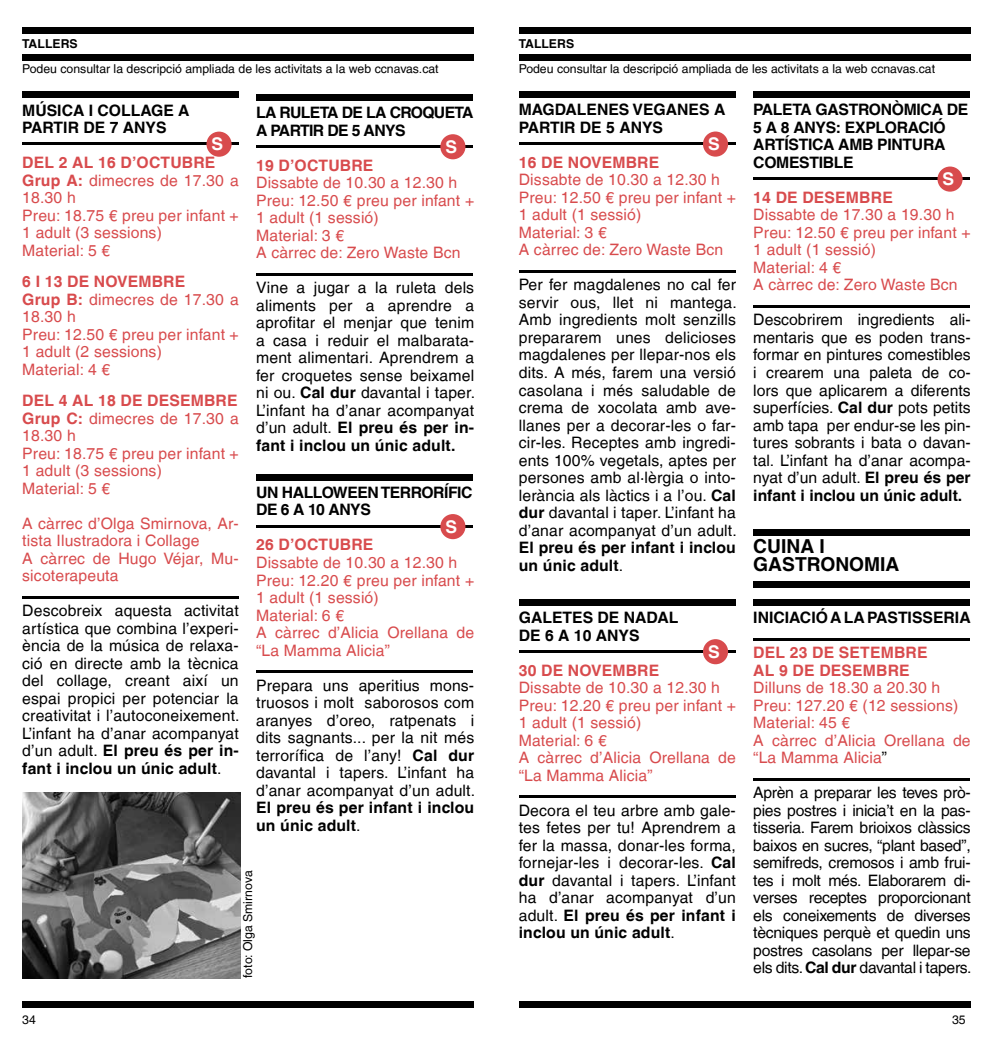
<style>
.page{position:relative;width:993px;height:1042px;background:#fff}
.page>*{position:absolute;margin:0;border:0;box-sizing:border-box;transform-origin:0 0}
.t1{font:700 19.25px/17.5px "Helvetica LT";color:#000}
.t2{font:700 17.5px "Helvetica LT";color:#fff}
.t3{font:15.75px/17.5px "Helvetica LT";letter-spacing:.01em;color:#000;text-align:justify}
.t4{font:15.75px/17.5px "Helvetica LT";letter-spacing:.01em;color:#d84b4d}
.t5{font:700 15.75px/17.5px "Helvetica LT";color:#000}
.t6{font:700 15.75px/17.5px "Helvetica LT";letter-spacing:.01em;color:#d84b4d}
.t7{font:700 15.75px/17.5px "Helvetica LT";letter-spacing:-.02em;color:#000}
.t8{font:700 15.75px/17.5px "Helvetica LT";letter-spacing:-.04em;color:#000}
.t9{font:700 15.75px/17.5px "Helvetica LT";letter-spacing:-.03em;color:#000}
.t10{font:12.25px "Helvetica LT";color:#000}
.t11{font:700 12.25px "Helvetica LT";color:#000}
.s1{font-weight:700}
.s2{font-weight:400}
.s3{color:#000}
</style>
<div class="page">
<div style="left:22px;top:1001px;width:452px;height:7px;background:#000"></div>
<div style="left:518px;top:1001px;width:452px;height:7px;background:#000"></div>
<div style="left:22px;top:92px;width:217px;height:6px;background:#000"></div>
<hr style="left:22px;top:143px;width:217px;height:2px;background:#000">
<div style="left:206px;top:132px;width:25px;height:25px;background:#d84b4d;border-radius:50%"></div>
<hr style="left:22px;top:596px;width:217px;height:2px;background:#000">
<div style="left:256px;top:94px;width:216px;height:7px;background:#000"></div>
<hr style="left:256px;top:145px;width:216px;height:3px;background:#000">
<div style="left:440px;top:134px;width:25px;height:25px;background:#d84b4d;border-radius:50%"></div>
<hr style="left:256px;top:273px;width:216px;height:3px;background:#000">
<div style="left:256px;top:474px;width:216px;height:6px;background:#000"></div>
<hr style="left:256px;top:525px;width:216px;height:3px;background:#000">
<div style="left:440px;top:514px;width:25px;height:25px;background:#d84b4d;border-radius:50%"></div>
<hr style="left:256px;top:670px;width:216px;height:3px;background:#000">
<div style="left:518px;top:92px;width:217px;height:6px;background:#000"></div>
<hr style="left:518px;top:142px;width:217px;height:3px;background:#000">
<div style="left:702px;top:131px;width:25px;height:26px;background:#d84b4d;border-radius:50%"></div>
<hr style="left:518px;top:270px;width:217px;height:3px;background:#000">
<div style="left:518px;top:599px;width:217px;height:6px;background:#000"></div>
<hr style="left:518px;top:650px;width:217px;height:3px;background:#000">
<div style="left:702px;top:639px;width:25px;height:25px;background:#d84b4d;border-radius:50%"></div>
<hr style="left:518px;top:795px;width:217px;height:3px;background:#000">
<div style="left:753px;top:92px;width:216px;height:6px;background:#000"></div>
<hr style="left:753px;top:177px;width:216px;height:3px;background:#000">
<div style="left:937px;top:166px;width:25px;height:26px;background:#d84b4d;border-radius:50%"></div>
<hr style="left:753px;top:305px;width:216px;height:3px;background:#000">
<div style="left:753px;top:529px;width:216px;height:6px;background:#000"></div>
<div style="left:753px;top:582px;width:216px;height:6px;background:#000"></div>
<div style="left:753px;top:599px;width:216px;height:6px;background:#000"></div>
<hr style="left:753px;top:638px;width:216px;height:2px;background:#000">
<hr style="left:753px;top:778px;width:216px;height:2px;background:#000">
<div style="left:22px;top:27px;width:452px;height:6px;background:#000"></div>
<div style="left:22px;top:54px;width:452px;height:6px;background:#000"></div>
<div style="left:518px;top:27px;width:452px;height:6px;background:#000"></div>
<div style="left:518px;top:54px;width:452px;height:6px;background:#000"></div>
<img style="left:22px;top:792px;width:218px;height:187px">
<p class="t11" style="left:22px;top:36px;width:57px">TALLERS</p>
<p class="t11" style="left:518px;top:36px;width:57px">TALLERS</p>
<p class="t10" style="left:22px;top:62px;width:418px">Podeu consultar la descripció ampliada de les activitats a la web ccnavas.cat</p>
<p class="t10" style="left:518px;top:62px;width:418px">Podeu consultar la descripció ampliada de les activitats a la web ccnavas.cat</p>
<p class="t5" style="left:22px;top:101px;width:169px">MÚSICA I COLLAGE A<br>PARTIR DE 7 ANYS</p>
<p class="t2" style="left:211px;top:133px;width:13px">S</p>
<p class="t4" style="left:22px;top:154px;width:218px"><span class="s1">DEL 2 AL 16 D’OCTUBRE<br>Grup A:</span> dimecres de 17.30 a<br>18.30 h<br>Preu: 18.75 € preu per infant +<br>1 adult (3 sessions)<br>Material: 5 €</p>
<p class="t4" style="left:22px;top:273px;width:218px"><span class="s1">6 I 13 DE NOVEMBRE<br>Grup B:</span> dimecres de 17.30 a<br>18.30 h<br>Preu: 12.50 € preu per infant +<br>1 adult (2 sessions)<br>Material: 4 €</p>
<p class="t4" style="left:22px;top:392px;width:218px"><span class="s1">DEL 4 AL 18 DE DESEMBRE<br>Grup C:</span> dimecres de 17.30 a<br>18.30 h<br>Preu: 18.75 € preu per infant +<br>1 adult (3 sessions)<br>Material: 5 €</p>
<p class="t4" style="left:22px;top:514px;width:218px">A càrrec d’Olga Smirnova, Ar&shy;tista Ilustradora i Collage<br>A càrrec de Hugo Véjar, Mu&shy;sicoterapeuta</p>
<p class="t3" style="left:22px;top:602px;width:219px">Descobreix aquesta activitat artística que combina l’experi&shy;ència de la música de relaxa&shy;ció en directe amb la tècnica del collage, creant així un espai propici per potenciar la creativitat i l’autoconeixement.<br>L’infant ha d’anar acompanyat d’un adult. <span class="s1">El preu és per in&shy;fant i inclou un únic adult</span>.</p>
<p class="t8" style="left:256px;top:104px;width:219px">LA RULETA DE LA CROQUETA<br>A PARTIR DE 5 ANYS</p>
<p class="t2" style="left:445px;top:136px;width:13px">S</p>
<p class="t6" style="left:256px;top:156px;width:119px">19 D’OCTUBRE</p>
<p class="t4" style="left:256px;top:174px;width:219px">Dissabte de 10.30 a 12.30 h<br>Preu: 12.50 € preu per infant +<br>1 adult (1 sessió)<br>Material: 3 €<br>A càrrec de: Zero Waste Bcn</p>
<p class="t3" style="left:256px;top:279px;width:220px">Vine a jugar a la ruleta dels aliments per a aprendre a aprofitar el menjar que tenim a casa i reduir el malbarata&shy;ment alimentari. Aprendrem a fer croquetes sense beixamel ni ou. <span class="s1">Cal dur</span> davantal i taper.<br>L’infant ha d’anar acompanyat d’un adult. <span class="s1">El preu és per in&shy;fant i inclou un únic adult.</span></p>
<p class="t9" style="left:256px;top:483px;width:218px">UN HALLOWEEN TERRORÍFIC<br>DE 6 A 10 ANYS</p>
<p class="t2" style="left:445px;top:516px;width:13px">S</p>
<p class="t6" style="left:256px;top:536px;width:119px">26 D’OCTUBRE</p>
<p class="t4" style="left:256px;top:554px;width:219px">Dissabte de 10.30 a 12.30 h<br>Preu: 12.20 € preu per infant +<br>1 adult (1 sessió)<br>Material: 6 €<br>A càrrec d’Alicia Orellana de “La Mamma Alicia”</p>
<p class="t3" style="left:256px;top:676px;width:220px">Prepara uns aperitius mons&shy;truosos i molt saborosos com aranyes d’oreo, ratpenats i dits sagnants... per la nit més terrorífica de l’any! <span class="s1">Cal dur </span>davantal i tapers. L’infant ha d’anar acompanyat d’un adult.</p>
<p class="t5" style="left:256px;top:798px;width:219px">El preu és per infant i inclou un únic adult<span class="s2">.</span></p>
<p class="t10" style="left:241px;top:977px;width:109px;rotate:-90deg">foto: Olga Smirnova</p>
<p class="t5" style="left:518px;top:101px;width:208px">MAGDALENES VEGANES A<br>PARTIR DE 5 ANYS</p>
<p class="t2" style="left:707px;top:133px;width:13px">S</p>
<p class="t6" style="left:518px;top:153px;width:142px">16 DE NOVEMBRE</p>
<p class="t4" style="left:518px;top:171px;width:218px">Dissabte de 10.30 a 12.30 h<br>Preu: 12.50 € preu per infant +<br>1 adult (1 sessió)<br>Material: 3 €<br>A càrrec de: Zero Waste Bcn</p>
<p class="t3" style="left:518px;top:276px;width:219px">Per fer magdalenes no cal fer servir ous, llet ni mantega.<br>Amb ingredients molt senzills prepararem unes delicioses magdalenes per llepar-nos els dits. A més, farem una versió casolana i més saludable de crema de xocolata amb ave&shy;llanes per a decorar-les o far&shy;cir-les. Receptes amb ingredi&shy;ents 100% vegetals, aptes per persones amb al·lèrgia o into&shy;lerància als làctics i a l’ou. <span class="s1">Cal dur</span> davantal i taper. L’infant ha d’anar acompanyat d’un adult.</p>
<p class="t5" style="left:518px;top:538px;width:218px">El preu és per infant i inclou un únic adult<span class="s2">.</span></p>
<p class="t5" style="left:518px;top:608px;width:161px">GALETES DE NADAL<br>DE 6 A 10 ANYS</p>
<p class="t2" style="left:707px;top:641px;width:13px">S</p>
<p class="t6" style="left:518px;top:661px;width:142px">30 DE NOVEMBRE</p>
<p class="t4" style="left:518px;top:679px;width:218px">Dissabte de 10.30 a 12.30 h<br>Preu: 12.20 € preu per infant +<br>1 adult (1 sessió)<br>Material: 6 €<br>A càrrec d’Alicia Orellana de “La Mamma Alicia”</p>
<p class="t3" style="left:518px;top:801px;width:218px">Decora el teu arbre amb gale&shy;tes fetes per tu! Aprendrem a fer la massa, donar-les forma, fornejar-les i decorar-les. <span class="s1">Cal dur</span> davantal i tapers. L’infant ha d’anar acompanyat d’un adult. <span class="s1">El preu és per infant i inclou un únic adult</span>.</p>
<p class="t7" style="left:753px;top:101px;width:216px">PALETA GASTRONÒMICA DE<br>5 A 8 ANYS: EXPLORACIÓ<br>ARTÍSTICA AMB PINTURA<br>COMESTIBLE</p>
<p class="t2" style="left:942px;top:168px;width:13px">S</p>
<p class="t6" style="left:753px;top:188px;width:141px">14 DE DESEMBRE</p>
<p class="t4" style="left:753px;top:206px;width:219px">Dissabte de 17.30 a 19.30 h<br>Preu: 12.50 € preu per infant +<br>1 adult (1 sessió)<br>Material: 4 €<br>A càrrec de: Zero Waste Bcn</p>
<p class="t3" style="left:753px;top:311px;width:219px">Descobrirem ingredients ali&shy;mentaris que es poden trans&shy;formar en pintures comestibles i crearem una paleta de co&shy;lors que aplicarem a diferents superfícies. <span class="s1">Cal dur</span> pots petits amb tapa per endur-se les pin&shy;tures sobrants i bata o davan&shy;tal. L’infant ha d’anar acompa&shy;nyat d’un adult. <span class="s1">El preu és per infant i inclou un únic adult.</span></p>
<p class="t1" style="left:753px;top:537px;width:148px">CUINA I<br>GASTRONOMIA</p>
<p class="t5" style="left:753px;top:608px;width:219px">INICIACIÓ A LA PASTISSERIA</p>
<p class="t6" style="left:753px;top:643px;width:176px">DEL 23 DE SETEMBRE<br>AL 9 DE DESEMBRE</p>
<p class="t4" style="left:753px;top:679px;width:219px">Dilluns de 18.30 a 20.30 h<br>Preu: 127.20 € (12 sessions)<br>Material: 45 €<br>A càrrec d’Alicia Orellana de “La Mamma Alicia<span class="s3">”</span></p>
<p class="t3" style="left:753px;top:784px;width:220px">Aprèn a preparar les teves prò&shy;pies postres i inicia’t en la pas&shy;tisseria. Farem brioixos clàssics baixos en sucres, “plant based”, semifreds, cremosos i amb frui&shy;tes i molt més. Elaborarem di&shy;verses receptes proporcionant els coneixements de diverses tècniques perquè et quedin uns postres casolans per llepar-se els dits. <span class="s1">Cal dur</span> davantal i tapers.</p>
<p class="t10" style="left:22px;top:1012px;width:15px">34</p>
<p class="t10" style="left:951px;top:1012px;width:15px">35</p>
</div>
